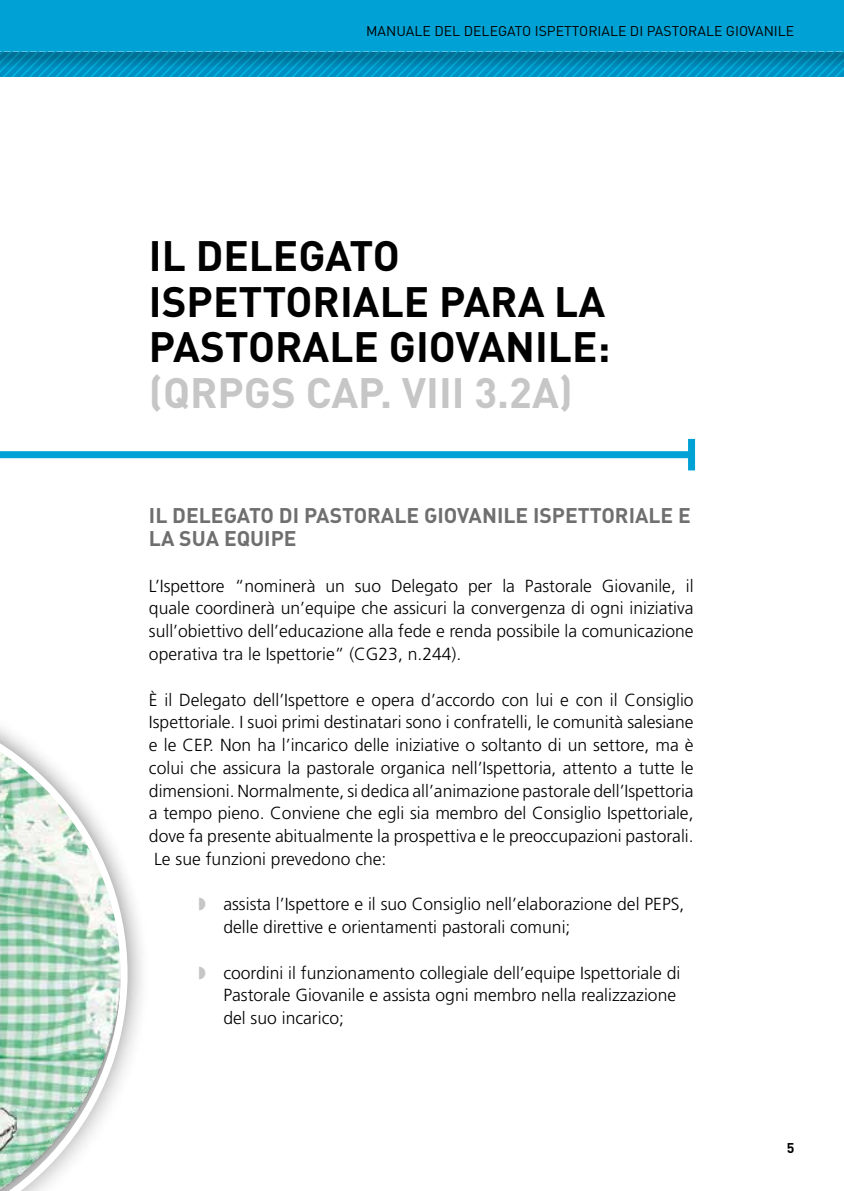
<style>
.page{position:relative;width:844px;height:1191px;background:#fff}
.page>*{position:absolute;margin:0;border:0;box-sizing:border-box;transform-origin:0 0}
.t1{font:700 42px/45.5px "DIN";color:#000}
.t2{font:700 42px "DIN";color:#c6c6c6}
.t3{font:21px/22.8px "DIN Bold Alternate";color:#706f6f}
.t4{font:300 17.5px/22.8px "Frutiger LT Std";color:#000}
.t5{font:14px "DIN";color:#000}
.t6{font:700 14px "DIN";color:#000}
.s1{color:#c6c6c6}
</style>
<div class="page">
<svg style="left:0;top:67px;width:843px;height:9px;background:#0098ca"></svg>
<svg style="left:0;top:52px;width:843px;height:15px;background:#0080a9"></svg>
<div style="left:0;top:0;width:843px;height:52px;background:#00a1d4"></div>
<div style="left:0;top:678px;width:150px;height:513px;background:#000;opacity:.5"></div>
<svg style="left:0;top:701px;width:128px;height:490px"></svg>
<div style="left:0;top:451px;width:691px;height:7px;background:#00a1d4"></div>
<div style="left:687px;top:439px;width:7px;height:31px;background:#00a1d4"></div>
<p class="t5" style="left:366px;top:22px;width:429px">MANUALE DEL DELEGATO ISPETTORIALE DI PASTORALE GIOVANILE</p>
<h1 class="t1" style="left:149px;top:232px;width:463px">IL DELEGATO<br>ISPETTORIALE PARA LA<br>PASTORALE GIOVANILE:</h1>
<h1 class="t2" style="left:149px;top:365px;width:425px">(QRPGS CAP. VIII 3.2A)</h1>
<p class="t3" style="left:149px;top:503px;width:543px">IL DELEGATO DI PASTORALE GIOVANILE ISPETTORIALE E<br>LA SUA EQUIPE</p>
<p class="t4" style="left:149px;top:574px;width:546px;text-align:justify">L’Ispettore “nominerà un suo Delegato per la Pastorale Giovanile, il quale coordinerà un’equipe che assicuri la convergenza di ogni iniziativa sull’obiettivo dell’educazione alla fede e renda possibile la comunicazione operativa tra le Ispettorie” (CG23, n.244).</p>
<p class="t4" style="left:149px;top:688px;width:546px">È il Delegato dell’Ispettore e opera d’accordo con lui e con il Consiglio</p>
<p class="t4" style="left:149px;top:711px;width:546px">Ispettoriale. I suoi primi destinatari sono i confratelli, le comunità salesiane</p>
<p class="t4" style="left:149px;top:734px;width:546px">e le CEP. Non ha l’incarico delle iniziative o soltanto di un settore, ma è</p>
<p class="t4" style="left:149px;top:756px;width:546px">colui che assicura la pastorale organica nell’Ispettoria, attento a tutte le</p>
<p class="t4" style="left:149px;top:779px;width:546px">dimensioni. Normalmente, si dedica all’animazione pastorale dell’Ispettoria</p>
<p class="t4" style="left:149px;top:802px;width:546px">a tempo pieno. Conviene che egli sia membro del Consiglio Ispettoriale,</p>
<p class="t4" style="left:149px;top:825px;width:546px">dove fa presente abitualmente la prospettiva e le preoccupazioni pastorali.</p>
<p class="t4" style="left:154px;top:847px;width:234px">Le sue funzioni prevedono che:</p>
<p class="t4" style="left:223px;top:893px;width:462px;text-indent:-25px"><span class="s1">◗</span> assista l’Ispettore e il suo Consiglio nell’elaborazione del PEPS, delle direttive e orientamenti pastorali comuni;</p>
<p class="t4" style="left:223px;top:961px;width:458px;text-indent:-25px"><span class="s1">◗</span> coordini il funzionamento collegiale dell’equipe Ispettoriale di<br>Pastorale Giovanile e assista ogni membro nella realizzazione del suo incarico;</p>
<p class="t6" style="left:786px;top:1138px;width:9px">5</p>
</div>
